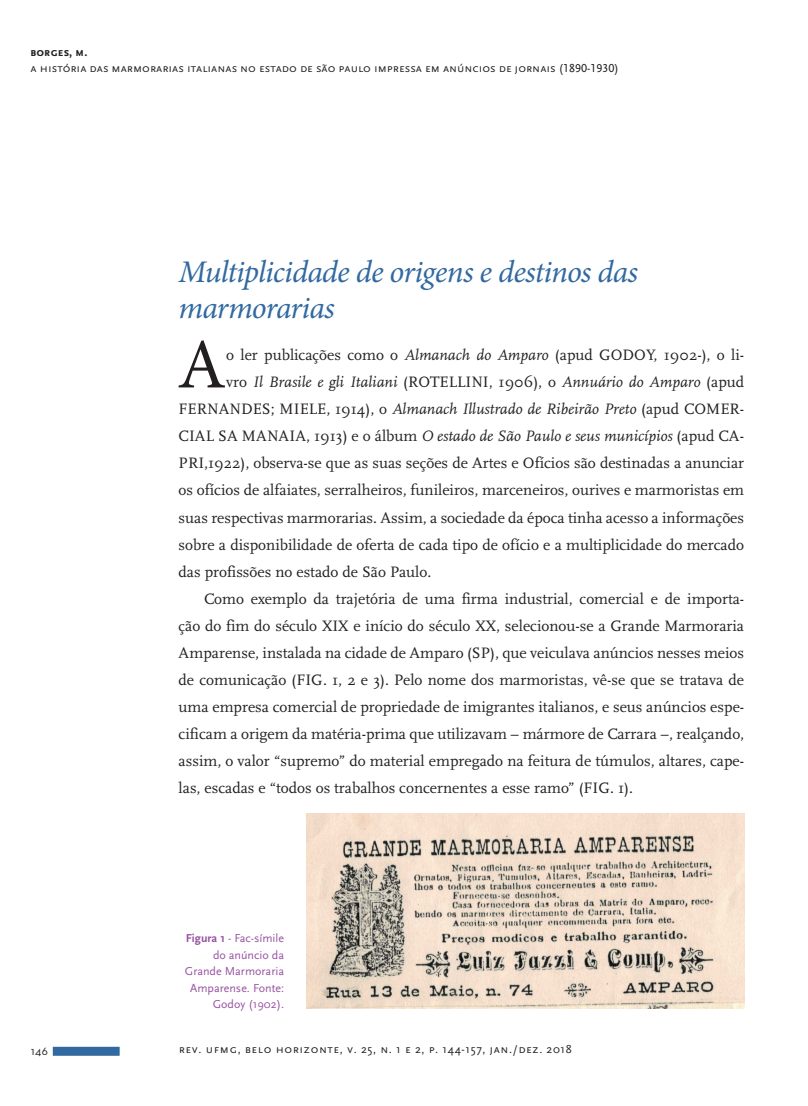
<style>
.page{position:relative;width:808px;height:1106px;background:#fff}
.page>*{position:absolute;margin:0;border:0;box-sizing:border-box;transform-origin:0 0}
.t1{font:70.95px "Minion Pro";color:#231f20}
.t2{font:italic 31.5px/36px "Minion Pro";letter-spacing:-.025em;color:#3169a0}
.t3{font:15.75px "Scala";color:#231f20}
.t4{font:italic 15.75px "Scala";color:#231f20}
.t5{font:12px "Scala Sans Caps";color:#231f20}
.t6{font:12px/16.5px "Scala Sans";color:#9753a1;text-align:right}
.t7{font:12px "Scala Sans Caps";letter-spacing:.05em;color:#231f20}
.t8{font:700 12px "Scala Sans Caps";color:#231f20}
.t9{font:12px "Neutra Text";color:#231f20}
.s1{font-style:italic}
.s2{font-style:normal}
.s3{font-weight:700}
.s4{font-family:"Scala Sans"}
</style>
<div class="page">
<div style="left:53px;top:1046px;width:67px;height:9px;background:#3169a0"></div>
<img style="left:306px;top:814px;width:438px;height:194px">
<p class="t8" style="left:31px;top:45px;width:58px">borges, m.</p>
<p class="t5" style="left:31px;top:62px;width:590px">a história das marmorarias italianas no estado de são paulo impressa em anúncios de jornais (1890-1930)</p>
<h2 class="t2" style="left:179px;top:254px;width:461px">Multiplicidade de origens e destinos das marmorarias</h2>
<h1 class="t1" style="left:177px;top:317px;width:51px">A</h1>
<p class="t3" style="left:226px;top:347px;width:519px">o ler publicações como o <span class="s1">Almanach do Amparo</span> (apud GODOY, 1902-), o li-</p>
<p class="t4" style="left:226px;top:374px;width:519px"><span class="s2">vro</span> Il Brasile e gli Italiani <span class="s2">(ROTELLINI, 1906), o</span> Annuário do Amparo <span class="s2">(apud</span></p>
<p class="t3" style="left:179px;top:401px;width:567px">FERNANDES; MIELE, 1914), o <span class="s1">Almanach Illustrado de Ribeirão Preto</span> (apud COMER-</p>
<p class="t3" style="left:179px;top:428px;width:567px">CIAL SA MANAIA, 1913) e o álbum <span class="s1">O estado de São Paulo e seus municípios</span> (apud CA-</p>
<p class="t3" style="left:179px;top:455px;width:567px">PRI,1922), observa-se que as suas seções de Artes e Ofícios são destinadas a anunciar</p>
<p class="t3" style="left:179px;top:482px;width:567px">os ofícios de alfaiates, serralheiros, funileiros, marceneiros, ourives e marmoristas em</p>
<p class="t3" style="left:179px;top:509px;width:567px">suas respectivas marmorarias. Assim, a sociedade da época tinha acesso a informações</p>
<p class="t3" style="left:179px;top:536px;width:567px">sobre a disponibilidade de oferta de cada tipo de ofício e a multiplicidade do mercado</p>
<p class="t3" style="left:179px;top:563px;width:254px">das profissões no estado de São Paulo.</p>
<p class="t3" style="left:204px;top:590px;width:542px">Como exemplo da trajetória de uma firma industrial, comercial e de importa-</p>
<p class="t3" style="left:179px;top:617px;width:567px">ção do fim do século XIX e início do século XX, selecionou-se a Grande Marmoraria</p>
<p class="t3" style="left:179px;top:644px;width:567px">Amparense, instalada na cidade de Amparo (SP), que veiculava anúncios nesses meios</p>
<p class="t3" style="left:179px;top:671px;width:567px">de comunicação (FIG. 1, 2 e 3). Pelo nome dos marmoristas, vê-se que se tratava de</p>
<p class="t3" style="left:179px;top:698px;width:567px">uma empresa comercial de propriedade de imigrantes italianos, e seus anúncios espe-</p>
<p class="t3" style="left:179px;top:725px;width:567px">cificam a origem da matéria-prima que utilizavam – mármore de Carrara –, realçando,</p>
<p class="t3" style="left:179px;top:752px;width:567px">assim, o valor “supremo” do material empregado na feitura de túmulos, altares, cape-</p>
<p class="t3" style="left:179px;top:779px;width:456px">las, escadas e “todos os trabalhos concernentes a esse ramo” (FIG. 1).</p>
<p class="t9" style="left:31px;top:1043px;width:18px">146</p>
<p class="t6" style="left:185px;top:930px;width:101px"><span class="s3">Figura 1</span> - Fac-símile do anúncio da<br>Grande Marmoraria<br>Amparense. Fonte:<br>Godoy (1902).</p>
<p class="t7" style="left:179px;top:1042px;width:394px">rev. ufmg, belo horizonte, v. <span class="s4">25</span>, n. <span class="s4">1</span> e <span class="s4">2</span>, p. <span class="s4">144-157</span>, jan./dez. <span class="s4">2018</span></p>
</div>
